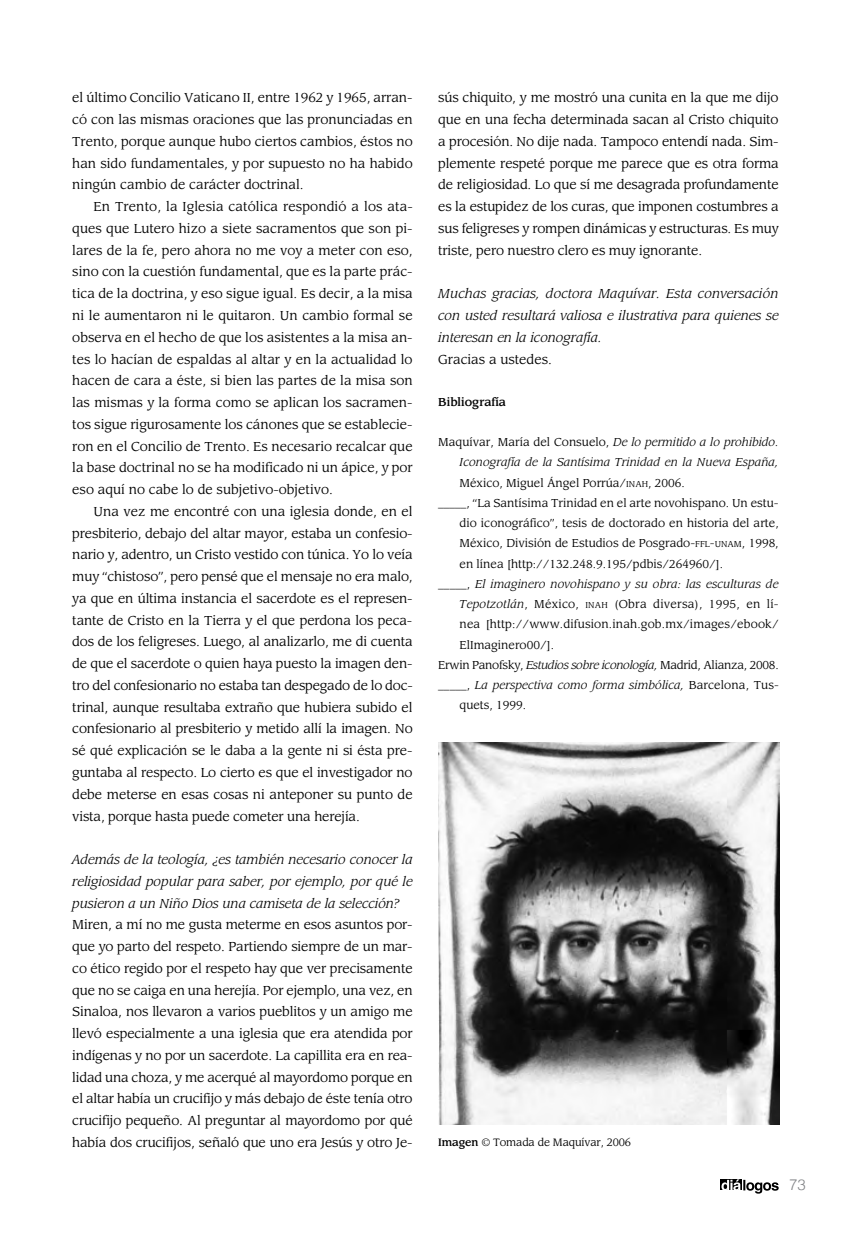
<style>
.page{position:relative;width:851px;height:1255px;background:#fff}
.page>*{position:absolute;margin:0;border:0;box-sizing:border-box;transform-origin:0 0}
.t1{font:300 15px "Helvetica";color:#808285}
.t2{font:12.75px/21.8px "Leawood";letter-spacing:-.01em;color:#000;text-align:justify}
.t3{font:italic 12.75px/21.8px "Leawood";color:#000;text-align:justify}
.t4{font:11.25px "Leawood";color:#000}
.t5{font:italic 11.25px "Leawood";letter-spacing:.01em;color:#000}
.t6{font:11.25px "Leawood";letter-spacing:-.02em;color:#000}
.t7{font:11.25px "Leawood";letter-spacing:.02em;color:#000}
.t8{font:500 11.25px "Leawood";color:#000}
.t9{font:10.5px "Leawood";letter-spacing:-.01em;color:#000}
.s1{font-style:italic}
.s2{font-size:8.4px}
.s3{font-style:normal}
.s4{font-weight:500}
</style>
<div class="page">
<div style="left:720px;top:1179px;width:21px;height:11px;background:#000"></div>
<svg style="left:721px;top:1179px;width:57px;height:14px"></svg>
<img style="left:439px;top:742px;width:340px;height:382px">
<p class="t2" style="left:72px;top:87px;width:342px">el último Concilio Vaticano II, entre 1962 y 1965, arran&shy;có con las mismas oraciones que las pronunciadas en Trento, porque aunque hubo ciertos cambios, éstos no han sido fundamentales, y por supuesto no ha habido ningún cambio de carácter doctrinal.</p>
<p class="t2" style="left:72px;top:196px;width:342px;text-indent:21px">En Trento, la Iglesia católica respondió a los ata&shy;ques que Lutero hizo a siete sacramentos que son pi&shy;lares de la fe, pero ahora no me voy a meter con eso, sino con la cuestión fundamental, que es la parte prác&shy;tica de la doctrina, y eso sigue igual. Es decir, a la misa ni le aumentaron ni le quitaron. Un cambio formal se observa en el hecho de que los asistentes a la misa an&shy;tes lo hacían de espaldas al altar y en la actualidad lo hacen de cara a éste, si bien las partes de la misa son las mismas y la forma como se aplican los sacramen&shy;tos sigue rigurosamente los cánones que se establecie&shy;ron en el Concilio de Trento. Es necesario recalcar que la base doctrinal no se ha modificado ni un ápice, y por eso aquí no cabe lo de subjetivo-objetivo.</p>
<p class="t2" style="left:72px;top:500px;width:342px;text-indent:21px">Una vez me encontré con una iglesia donde, en el presbiterio, debajo del altar mayor, estaba un confesio&shy;nario y, adentro, un Cristo vestido con túnica. Yo lo veía muy “chistoso”, pero pensé que el mensaje no era malo, ya que en última instancia el sacerdote es el represen&shy;tante de Cristo en la Tierra y el que perdona los peca&shy;dos de los feligreses. Luego, al analizarlo, me di cuenta de que el sacerdote o quien haya puesto la imagen den&shy;tro del confesionario no estaba tan despegado de lo doc&shy;trinal, aunque resultaba extraño que hubiera subido el confesionario al presbiterio y metido allí la imagen. No sé qué explicación se le daba a la gente ni si ésta pre&shy;guntaba al respecto. Lo cierto es que el investigador no debe meterse en esas cosas ni anteponer su punto de vista, porque hasta puede cometer una herejía.</p>
<p class="t3" style="left:72px;top:848px;width:342px">Además de la teología, ¿es también necesario conocer la religiosidad popular para saber, por ejemplo, por qué le pusieron a un Niño Dios una camiseta de la selección?</p>
<p class="t2" style="left:72px;top:914px;width:342px">Miren, a mí no me gusta meterme en esos asuntos por&shy;que yo parto del respeto. Partiendo siempre de un mar&shy;co ético regido por el respeto hay que ver precisamente que no se caiga en una herejía. Por ejemplo, una vez, en Sinaloa, nos llevaron a varios pueblitos y un amigo me llevó especialmente a una iglesia que era atendida por indígenas y no por un sacerdote. La capillita era en rea&shy;lidad una choza, y me acerqué al mayordomo porque en el altar había un crucifijo y más debajo de éste tenía otro crucifijo pequeño. Al preguntar al mayordomo por qué había dos crucifijos, señaló que uno era Jesús y otro Je-</p>
<p class="t2" style="left:438px;top:87px;width:342px">sús chiquito, y me mostró una cunita en la que me dijo que en una fecha determinada sacan al Cristo chiquito a procesión. No dije nada. Tampoco entendí nada. Sim&shy;plemente respeté porque me parece que es otra forma de religiosidad. Lo que sí me desagrada profundamente es la estupidez de los curas, que imponen costumbres a sus feligreses y rompen dinámicas y estructuras. Es muy triste, pero nuestro clero es muy ignorante.</p>
<p class="t3" style="left:438px;top:283px;width:342px">Muchas gracias, doctora Maquívar. Esta conversación con usted resultará valiosa e ilustrativa para quienes se interesan en la iconografía.</p>
<p class="t2" style="left:438px;top:348px;width:115px">Gracias a ustedes.</p>
<p class="t8" style="left:438px;top:394px;width:69px">Bibliografía</p>
<p class="t4" style="left:438px;top:435px;width:342px">Maquívar, María del Consuelo, <span class="s1">De lo permitido a lo prohibido.</span></p>
<p class="t5" style="left:459px;top:455px;width:320px">Iconografía de la Santísima Trinidad en la Nueva España,</p>
<p class="t4" style="left:459px;top:476px;width:227px">México, Miguel Ángel Porrúa/<span class="s2">INAH</span>, 2006.</p>
<p class="t4" style="left:438px;top:496px;width:342px">_____, “La Santísima Trinidad en el arte novohispano. Un estu-</p>
<p class="t4" style="left:459px;top:516px;width:320px">dio iconográfico”, tesis de doctorado en historia del arte,</p>
<p class="t4" style="left:459px;top:536px;width:320px">México, División de Estudios de Posgrado-<span class="s2">FFL</span>-<span class="s2">UNAM</span>, 1998,</p>
<p class="t4" style="left:459px;top:557px;width:265px">en línea [http://132.248.9.195/pdbis/264960/].</p>
<p class="t5" style="left:438px;top:577px;width:342px"><span class="s3">_____,</span> El imaginero novohispano y su obra: las esculturas de</p>
<p class="t7" style="left:459px;top:597px;width:320px"><span class="s1">Tepotzotlán</span>, México, <span class="s2">INAH</span> (Obra diversa), 1995, en lí-</p>
<p class="t4" style="left:459px;top:617px;width:321px">nea [http://www.difusion.inah.gob.mx/images/ebook/</p>
<p class="t4" style="left:459px;top:638px;width:96px">ElImaginero00/].</p>
<p class="t6" style="left:438px;top:658px;width:342px">Erwin Panofsky, <span class="s1">Estudios sobre iconología,</span> Madrid, Alianza, 2008.</p>
<p class="t5" style="left:438px;top:678px;width:342px"><span class="s3">_____,</span> La perspectiva como forma simbólica, <span class="s3">Barcelona, Tus-</span></p>
<p class="t4" style="left:459px;top:698px;width:68px">quets, 1999.</p>
<p class="t9" style="left:438px;top:1135px;width:194px"><span class="s4">Imagen</span> © Tomada de Maquívar, 2006</p>
<p class="t1" style="left:789px;top:1172px;width:18px">73</p>
</div>
